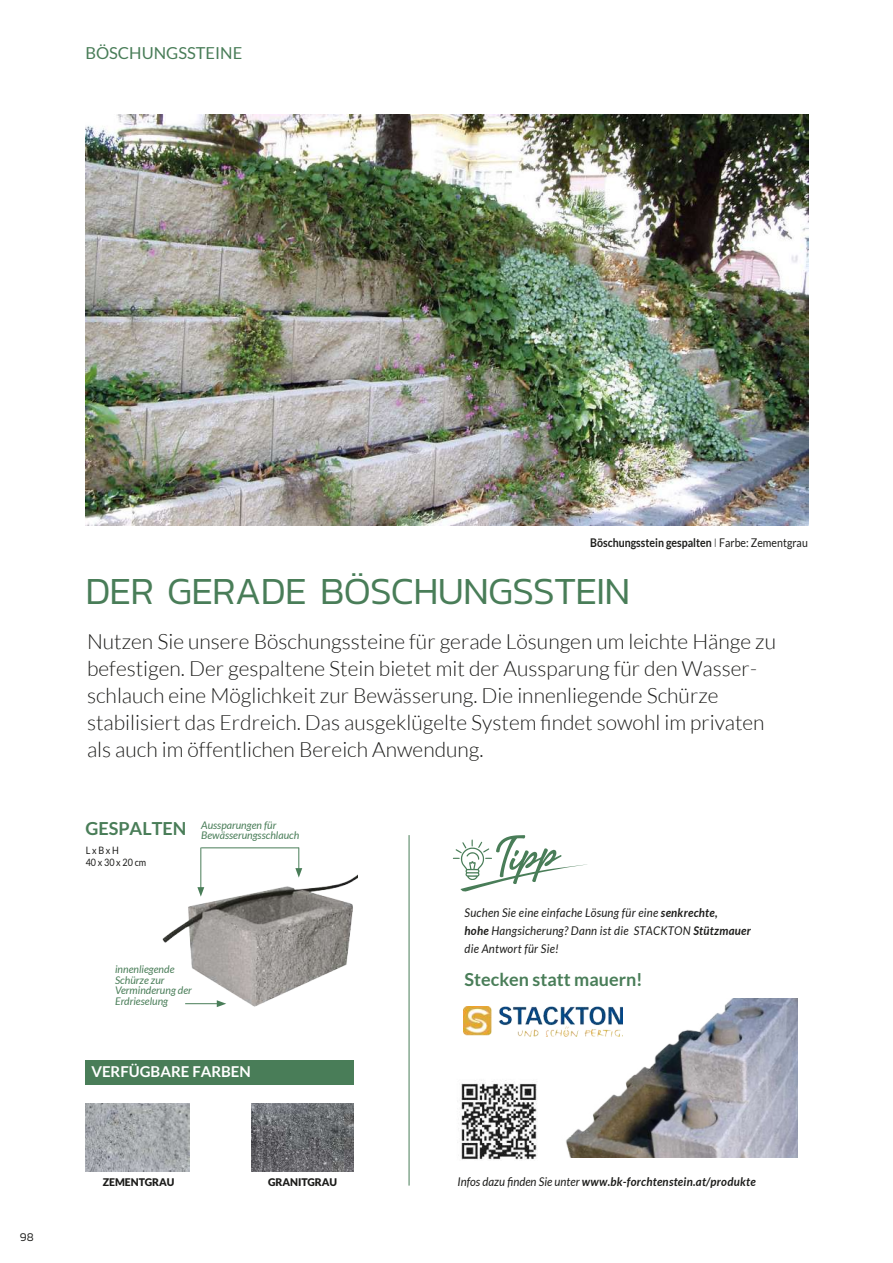
<style>
.page{position:relative;width:893px;height:1263px;background:#fff}
.page>*{position:absolute;margin:0;border:0;box-sizing:border-box;transform-origin:0 0}
.t1{font:300 39px "Kanit";letter-spacing:-.02em;color:#497d58}
.t2{font:300 21px/27px "Lato";color:#1d1d1b}
.t3{font:700 18px "Lato";color:#497d58}
.t4{font:16.5px "Lato";color:#497d58}
.t5{font:700 15px "Lato";color:#fff}
.t6{font:italic 12px/18px "Lato";letter-spacing:.02em;color:#1d1d1b;scale:.95 1}
.t7{font:italic 700 12px "Lato";letter-spacing:.02em;color:#1d1d1b;scale:.95 1}
.t8{font:700 12px "Lato";color:#1d1d1b;scale:.88 1}
.t9{font:300 12px "Kanit";color:#1d1d1b}
.t10{font:italic 10.5px/10.5px "Lato";color:#497d58}
.t11{font:900 10.5px "Lato";color:#1d1d1b}
.t12{font:10.2px/12px "Lato";color:#1d1d1b;scale:.88 1}
.s1{font-weight:300}
.s2{font-weight:400}
.s3{font-weight:700}
</style>
<div class="page">
<hr style="left:892px;top:0;width:1px;height:525px;background:#d9d7d7">
<div style="left:85px;top:1060px;width:269px;height:25px;background:#497d58"></div>
<img style="left:85px;top:115px;width:723px;height:410px">
<img style="left:162px;top:874px;width:196px;height:133px">
<hr style="left:185px;top:1003px;width:34px;height:1px;background:#497d58">
<svg style="left:217px;top:1000px;width:9px;height:7px"></svg>
<hr style="left:201px;top:847px;width:98px;height:1px;background:#497d58">
<hr style="left:200px;top:847px;width:1px;height:42px;background:#497d58">
<svg style="left:197px;top:887px;width:7px;height:10px"></svg>
<svg style="left:295px;top:847px;width:7px;height:31px"></svg>
<hr style="left:409px;top:835px;width:1px;height:350px;background:#497d58">
<img style="left:566px;top:999px;width:232px;height:158px">
<div style="left:461px;top:1002px;width:165px;height:36px;background:#fff"></div>
<img style="left:464px;top:1006px;width:159px;height:30px">
<img style="left:457px;top:1080px;width:80px;height:80px">
<svg style="left:453px;top:835px;width:134px;height:57px"></svg>
<img style="left:85px;top:1103px;width:105px;height:68px">
<img style="left:251px;top:1103px;width:103px;height:68px">
<p class="t4" style="left:85px;top:44px;width:158px">BÖSCHUNGSSTEINE</p>
<p class="t9" style="left:20px;top:1229px;width:15px">98</p>
<p class="t8" style="left:590px;top:535px;width:249px">Böschungsstein gespalten <span class="s1">I</span> <span class="s2">Farbe: Zementgrau</span></p>
<h1 class="t1" style="left:85px;top:563px;width:546px">DER GERADE BÖSCHUNGSSTEIN</h1>
<p class="t2" style="left:87px;top:628px;width:690px">Nutzen Sie unsere Böschungssteine für gerade Lösungen um leichte Hänge zu befestigen. Der gespaltene Stein bietet mit der Aussparung für den Wasser&shy;schlauch eine Möglichkeit zur Bewässerung. Die innenliegende Schürze stabilisiert das Erdreich. Das ausgeklügelte System findet sowohl im privaten als auch im öffentlichen Bereich Anwendung.</p>
<p class="t3" style="left:85px;top:818px;width:102px">GESPALTEN</p>
<p class="t12" style="left:86px;top:844px;width:70px">L x B x H<br>40 x 30 x 20 cm</p>
<p class="t10" style="left:201px;top:820px;width:100px">Aussparungen für<br>Bewässerungsschlauch</p>
<p class="t10" style="left:115px;top:964px;width:78px">innenliegende<br>Schürze zur<br>Verminderung der<br>Erdrieselung</p>
<p class="t5" style="left:91px;top:1063px;width:161px">VERFÜGBARE FARBEN</p>
<p class="t11" style="left:103px;top:1176px;width:73px">ZEMENTGRAU</p>
<p class="t11" style="left:268px;top:1176px;width:71px">GRANITGRAU</p>
<p class="t6" style="left:465px;top:904px;width:303px">Suchen Sie eine einfache Lösung für eine <span class="s3">senkrechte,<br>hohe</span> Hangsicherung? Dann ist die STACKTON <span class="s3">Stützmauer </span>die Antwort für Sie!</p>
<p class="t3" style="left:465px;top:969px;width:180px">Stecken statt mauern!</p>
<p class="t7" style="left:457px;top:1174px;width:315px"><span class="s2">Infos dazu finden Sie unter</span> www.bk-forchtenstein.at/produkte</p>
</div>
